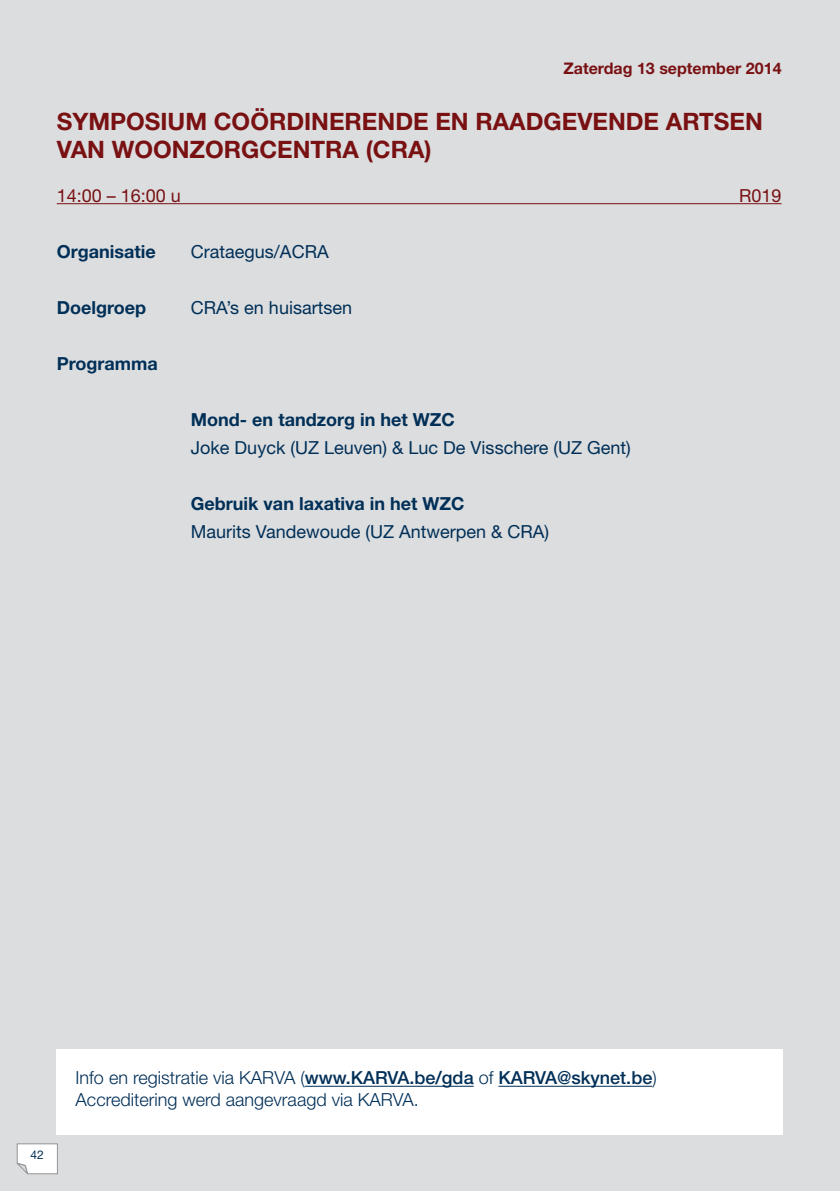
<style>
.page{position:relative;width:840px;height:1191px;background:#fff}
.page>*{position:absolute;margin:0;border:0;box-sizing:border-box;transform-origin:0 0}
.t1{font:700 24px/28px "Helvetica Neue LT Std";color:#791113}
.t2{font:18px "Helvetica Neue LT Std";color:#002f57}
.t3{font:300 18px/22px "Helvetica Neue LT Std";color:#002f57}
.t4{font:700 18px "Helvetica Neue LT Std";color:#002f57}
.t5{font:18px "Helvetica Neue LT Std";color:#791113}
.t6{font:700 16px "Helvetica Neue LT Std";color:#791113}
.t7{font:12px "Helvetica Neue LT Std";color:#002f57}
.s1{font-weight:500}
</style>
<div class="page">
<div style="left:0;top:0;width:839px;height:1191px;background:#dcdddf"></div>
<svg style="left:16px;top:1143px;width:42px;height:31px"></svg>
<hr style="left:57px;top:203px;width:724px;height:1px;background:#791113">
<div style="left:57px;top:1049px;width:725px;height:85px;background:#fff"></div>
<hr style="left:304px;top:1085px;width:169px;height:1px;background:#002f57">
<hr style="left:498px;top:1085px;width:154px;height:1px;background:#002f57">
<p class="t6" style="left:563px;top:58px;width:219px">Zaterdag 13 september 2014</p>
<h1 class="t1" style="left:57px;top:107px;width:707px">SYMPOSIUM COÖRDINERENDE EN RAADGEVENDE ARTSEN<br>VAN WOONZORGCENTRA (CRA)</h1>
<p class="t5" style="left:57px;top:185px;width:126px">14:00 – 16:00 u</p>
<p class="t5" style="left:738px;top:185px;width:44px">R019</p>
<p class="t4" style="left:57px;top:240px;width:100px">Organisatie</p>
<p class="t2" style="left:191px;top:241px;width:139px">Crataegus/ACRA</p>
<p class="t4" style="left:57px;top:296px;width:91px">Doelgroep</p>
<p class="t2" style="left:191px;top:297px;width:163px">CRA’s en huisartsen</p>
<p class="t4" style="left:57px;top:352px;width:102px">Programma</p>
<p class="t4" style="left:191px;top:408px;width:265px">Mond- en tandzorg in het WZC</p>
<p class="t2" style="left:191px;top:437px;width:441px">Joke Duyck (UZ Leuven) &amp; Luc De Visschere (UZ Gent)</p>
<p class="t4" style="left:191px;top:492px;width:275px">Gebruik van laxativa in het WZC</p>
<p class="t2" style="left:191px;top:521px;width:360px">Maurits Vandewoude (UZ Antwerpen &amp; CRA)</p>
<p class="t7" style="left:31px;top:1147px;width:15px">42</p>
<p class="t3" style="left:76px;top:1066px;width:582px">Info en registratie via KARVA (<span class="s1">www.KARVA.be/gda</span> of <span class="s1">KARVA@skynet.be</span>)<br>Accreditering werd aangevraagd via KARVA.</p>
</div>
